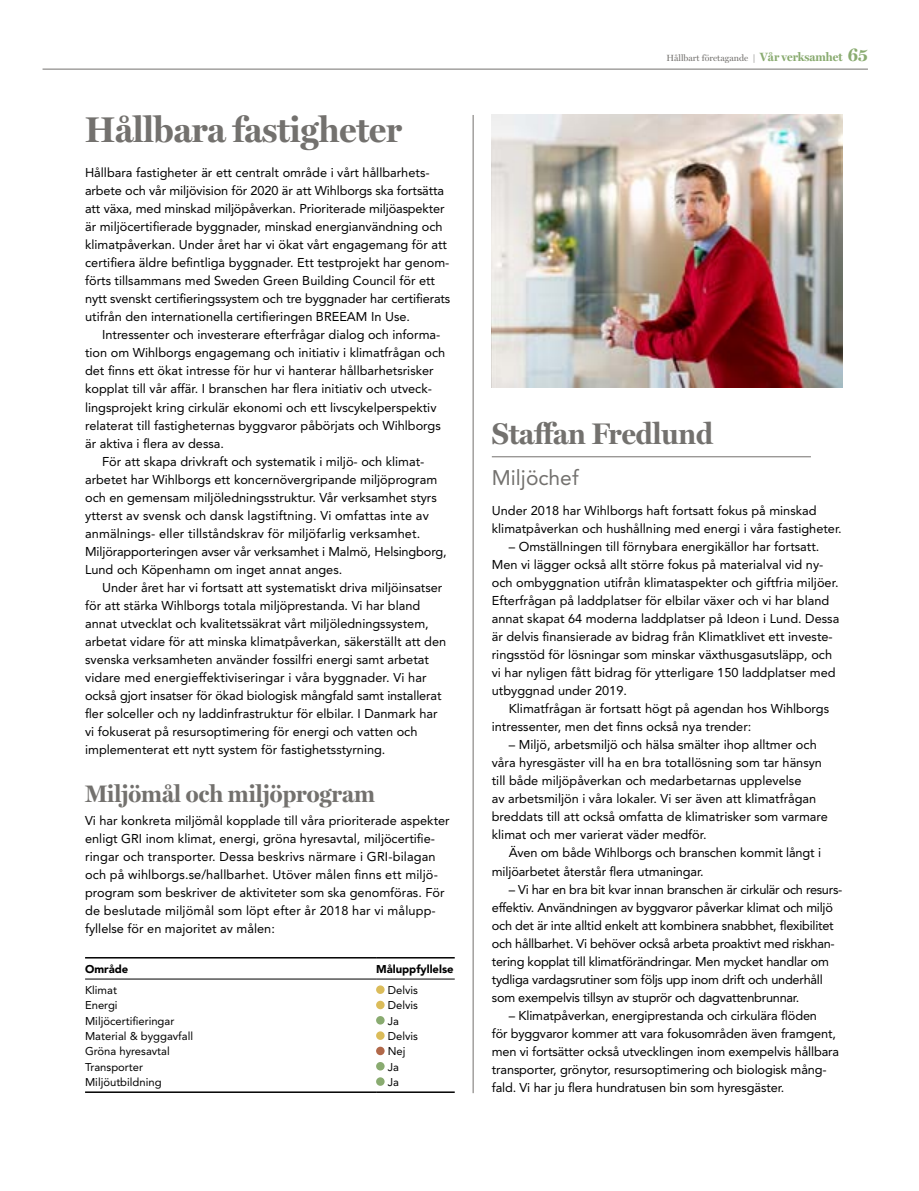
<style>
.page{position:relative;width:919px;height:1191px;background:#fff}
.page>*{position:absolute;margin:0;border:0;box-sizing:border-box;transform-origin:0 0}
.t1{font:700 36px "Miller Display";color:#73716e}
.t2{font:700 30px "Miller Display";color:#73716e}
.t3{font:700 24px "Miller Display";color:#73716e}
.t4{font:21px "Avenir LT Std";color:#73716e}
.t5{font:12.75px/18px "Avenir LT Std";color:#000}
.t6{font:12.75px/18px "Avenir LT Std";letter-spacing:-.02em;color:#000}
.t7{font:11.25px "Avenir LT Std";color:#000}
.t8{font:900 11.25px "Avenir LT Std";color:#000}
.t9{font:9px "Miller Display";color:#73716e}
.s1{font-weight:700;font-size:12px;color:#89ab70}
.s2{font-weight:700;font-size:18px;color:#89ab70}
</style>
<div class="page">
<hr style="left:43px;top:69px;width:824px;height:1px;background:#73716e">
<hr style="left:85px;top:957px;width:291px;height:1px;background:#000">
<hr style="left:85px;top:978px;width:291px;height:1px;background:#000">
<hr style="left:376px;top:957px;width:78px;height:1px;background:#000">
<hr style="left:376px;top:978px;width:78px;height:1px;background:#000">
<hr style="left:85px;top:1091px;width:291px;height:2px;background:#000">
<hr style="left:376px;top:1091px;width:78px;height:2px;background:#000">
<div style="left:376px;top:985px;width:8px;height:9px;background:#dbbc5a;border-radius:50%"></div>
<div style="left:376px;top:1000px;width:8px;height:9px;background:#dbbc5a;border-radius:50%"></div>
<div style="left:376px;top:1016px;width:8px;height:8px;background:#89ab70;border-radius:50%"></div>
<div style="left:376px;top:1031px;width:8px;height:8px;background:#dbbc5a;border-radius:50%"></div>
<div style="left:376px;top:1046px;width:8px;height:9px;background:#b16849;border-radius:50%"></div>
<div style="left:376px;top:1062px;width:8px;height:8px;background:#89ab70;border-radius:50%"></div>
<div style="left:376px;top:1077px;width:8px;height:8px;background:#89ab70;border-radius:50%"></div>
<hr style="left:492px;top:456px;width:318px;height:1px;background:#73716e">
<img style="left:492px;top:115px;width:350px;height:272px">
<hr style="left:472px;top:115px;width:1px;height:978px;background:#73716e">
<h1 class="t1" style="left:85px;top:109px;width:318px">Hållbara fastigheter</h1>
<p class="t5" style="left:85px;top:164px;width:367px">Hållbara fastigheter är ett centralt område i vårt hållbarhets&shy;arbete och vår miljövision för 2020 är att Wihlborgs ska fortsätta att växa, med minskad miljöpåverkan. Prioriterade miljöaspekter är miljöcertifierade byggnader, minskad energianvändning och klimatpåverkan. Under året har vi ökat vårt engagemang för att certifiera äldre befintliga byggnader. Ett testprojekt har genom&shy;förts tillsammans med Sweden Green Building Council för ett nytt svenskt certifieringssystem och tre byggnader har certifierats utifrån den internationella certifieringen BREEAM In Use.</p>
<p class="t5" style="left:102px;top:326px;width:340px">Intressenter och investerare efterfrågar dialog och informa-</p>
<p class="t5" style="left:85px;top:344px;width:361px">tion om Wihlborgs engagemang och initiativ i klimatfrågan och</p>
<p class="t5" style="left:85px;top:362px;width:350px">det finns ett ökat intresse för hur vi hanterar hållbarhetsrisker</p>
<p class="t5" style="left:85px;top:380px;width:348px">kopplat till vår affär. I branschen har flera initiativ och utveck-</p>
<p class="t5" style="left:85px;top:398px;width:353px">lingsprojekt kring cirkulär ekonomi och ett livscykelperspektiv</p>
<p class="t5" style="left:85px;top:416px;width:357px">relaterat till fastigheternas byggvaror påbörjats och Wihlborgs</p>
<p class="t5" style="left:85px;top:434px;width:140px">är aktiva i flera av dessa.</p>
<p class="t5" style="left:102px;top:452px;width:324px">För att skapa drivkraft och systematik i miljö- och klimat-</p>
<p class="t5" style="left:85px;top:470px;width:353px">arbetet har Wihlborgs ett koncernövergripande miljöprogram</p>
<p class="t5" style="left:85px;top:488px;width:353px">och en gemensam miljöledningsstruktur. Vår verksamhet styrs</p>
<p class="t5" style="left:85px;top:506px;width:345px">ytterst av svensk och dansk lagstiftning. Vi omfattas inte av</p>
<p class="t5" style="left:85px;top:524px;width:337px">anmälnings- eller tillståndskrav för miljöfarlig verksamhet.</p>
<p class="t5" style="left:85px;top:542px;width:363px">Miljörapporteringen avser vår verksamhet i Malmö, Helsingborg,</p>
<p class="t5" style="left:85px;top:560px;width:259px">Lund och Köpenhamn om inget annat anges.</p>
<p class="t5" style="left:102px;top:578px;width:342px">Under året har vi fortsatt att systematiskt driva miljöinsatser</p>
<p class="t5" style="left:85px;top:596px;width:336px">för att stärka Wihlborgs totala miljöprestanda. Vi har bland</p>
<p class="t5" style="left:85px;top:614px;width:345px">annat utvecklat och kvalitetssäkrat vårt miljöledningssystem,</p>
<p class="t5" style="left:85px;top:632px;width:362px">arbetat vidare för att minska klimatpåverkan, säkerställt att den</p>
<p class="t5" style="left:85px;top:650px;width:345px">svenska verksamheten använder fossilfri energi samt arbetat</p>
<p class="t5" style="left:85px;top:668px;width:343px">vidare med energieffektiviseringar i våra byggnader. Vi har</p>
<p class="t5" style="left:85px;top:686px;width:358px">också gjort insatser för ökad biologisk mångfald samt installerat</p>
<p class="t5" style="left:85px;top:704px;width:354px">fler solceller och ny laddinfrastruktur för elbilar. I Danmark har</p>
<p class="t5" style="left:85px;top:722px;width:334px">vi fokuserat på resursoptimering för energi och vatten och</p>
<p class="t5" style="left:85px;top:740px;width:302px">implementerat ett nytt system för fastighetsstyrning.</p>
<h3 class="t3" style="left:85px;top:780px;width:291px">Miljömål och miljöprogram</h3>
<p class="t5" style="left:85px;top:811px;width:366px">Vi har konkreta miljömål kopplade till våra prioriterade aspekter enligt GRI inom klimat, energi, gröna hyresavtal, miljöcertifie&shy;ringar och transporter. Dessa beskrivs närmare i GRI-bilagan och på wihlborgs.se/hallbarhet. Utöver målen finns ett miljö&shy;program som beskriver de aktiviteter som ska genomföras. För de beslutade miljömål som löpt efter år 2018 har vi målupp&shy;fyllelse för en majoritet av målen:</p>
<p class="t8" style="left:85px;top:962px;width:45px">Område</p>
<p class="t8" style="left:376px;top:962px;width:79px">Måluppfyllelse</p>
<p class="t7" style="left:85px;top:983px;width:33px">Klimat</p>
<p class="t7" style="left:388px;top:983px;width:32px">Delvis</p>
<p class="t7" style="left:85px;top:998px;width:34px">Energi</p>
<p class="t7" style="left:388px;top:998px;width:32px">Delvis</p>
<p class="t7" style="left:85px;top:1014px;width:91px">Miljöcertifieringar</p>
<p class="t7" style="left:388px;top:1014px;width:13px">Ja</p>
<p class="t7" style="left:85px;top:1029px;width:109px">Material &amp; byggavfall</p>
<p class="t7" style="left:388px;top:1029px;width:32px">Delvis</p>
<p class="t7" style="left:85px;top:1044px;width:86px">Gröna hyresavtal</p>
<p class="t7" style="left:388px;top:1044px;width:19px">Nej</p>
<p class="t7" style="left:85px;top:1060px;width:59px">Transporter</p>
<p class="t7" style="left:388px;top:1060px;width:13px">Ja</p>
<p class="t7" style="left:85px;top:1075px;width:78px">Miljöutbildning</p>
<p class="t7" style="left:388px;top:1075px;width:13px">Ja</p>
<p class="t9" style="left:666px;top:53px;width:203px">Hållbart företagande | <span class="s1">Vår verksamhet</span> <span class="s2">65</span></p>
<h2 class="t2" style="left:492px;top:416px;width:223px">Staffan Fredlund</h2>
<h3 class="t4" style="left:492px;top:466px;width:88px">Miljöchef</h3>
<p class="t5" style="left:492px;top:502px;width:351px">Under 2018 har Wihlborgs haft fortsatt fokus på minskad klimatpåverkan och hushållning med energi i våra fastigheter.</p>
<p class="t5" style="left:492px;top:538px;width:349px;text-indent:17px">– Omställningen till förnybara energikällor har fortsatt.<br>Men vi lägger också allt större fokus på materialval vid ny&shy;och ombyggnation utifrån klimataspekter och giftfria miljöer.<br>Efterfrågan på laddplatser för elbilar växer och vi har bland annat skapat 64 moderna laddplatser på Ideon i Lund. Dessa är delvis finansierade av bidrag från Klimatklivet ett investe&shy;ringsstöd för lösningar som minskar växthusgasutsläpp, och vi har nyligen fått bidrag för ytterligare 150 laddplatser med utbyggnad under 2019.</p>
<p class="t5" style="left:492px;top:700px;width:339px;text-indent:17px">Klimatfrågan är fortsatt högt på agendan hos Wihlborgs intressenter, men det finns också nya trender:</p>
<p class="t5" style="left:492px;top:736px;width:337px;text-indent:17px">– Miljö, arbetsmiljö och hälsa smälter ihop alltmer och våra hyresgäster vill ha en bra totallösning som tar hänsyn till både miljöpåverkan och medarbetarnas upplevelse<br>av arbetsmiljön i våra lokaler. Vi ser även att klimatfrågan breddats till att också omfatta de klimatrisker som varmare klimat och mer varierat väder medför.</p>
<p class="t5" style="left:492px;top:844px;width:331px;text-indent:17px">Även om både Wihlborgs och branschen kommit långt i miljöarbetet återstår flera utmaningar.</p>
<p class="t6" style="left:492px;top:880px;width:352px;text-indent:17px">– Vi har en bra bit kvar innan branschen är cirkulär och resurs&shy;effektiv. Användningen av byggvaror påverkar klimat och miljö och det är inte alltid enkelt att kombinera snabbhet, flexibilitet och hållbarhet. Vi behöver också arbeta proaktivt med riskhan&shy;tering kopplat till klimatförändringar. Men mycket handlar om tydliga vardagsrutiner som följs upp inom drift och underhåll som exempelvis tillsyn av stuprör och dagvattenbrunnar.</p>
<p class="t5" style="left:492px;top:1006px;width:349px;text-indent:17px">– Klimatpåverkan, energiprestanda och cirkulära flöden<br>för byggvaror kommer att vara fokusområden även framgent, men vi fortsätter också utvecklingen inom exempelvis hållbara transporter, grönytor, resursoptimering och biologisk mång&shy;fald. Vi har ju flera hundratusen bin som hyresgäster.</p>
</div>
